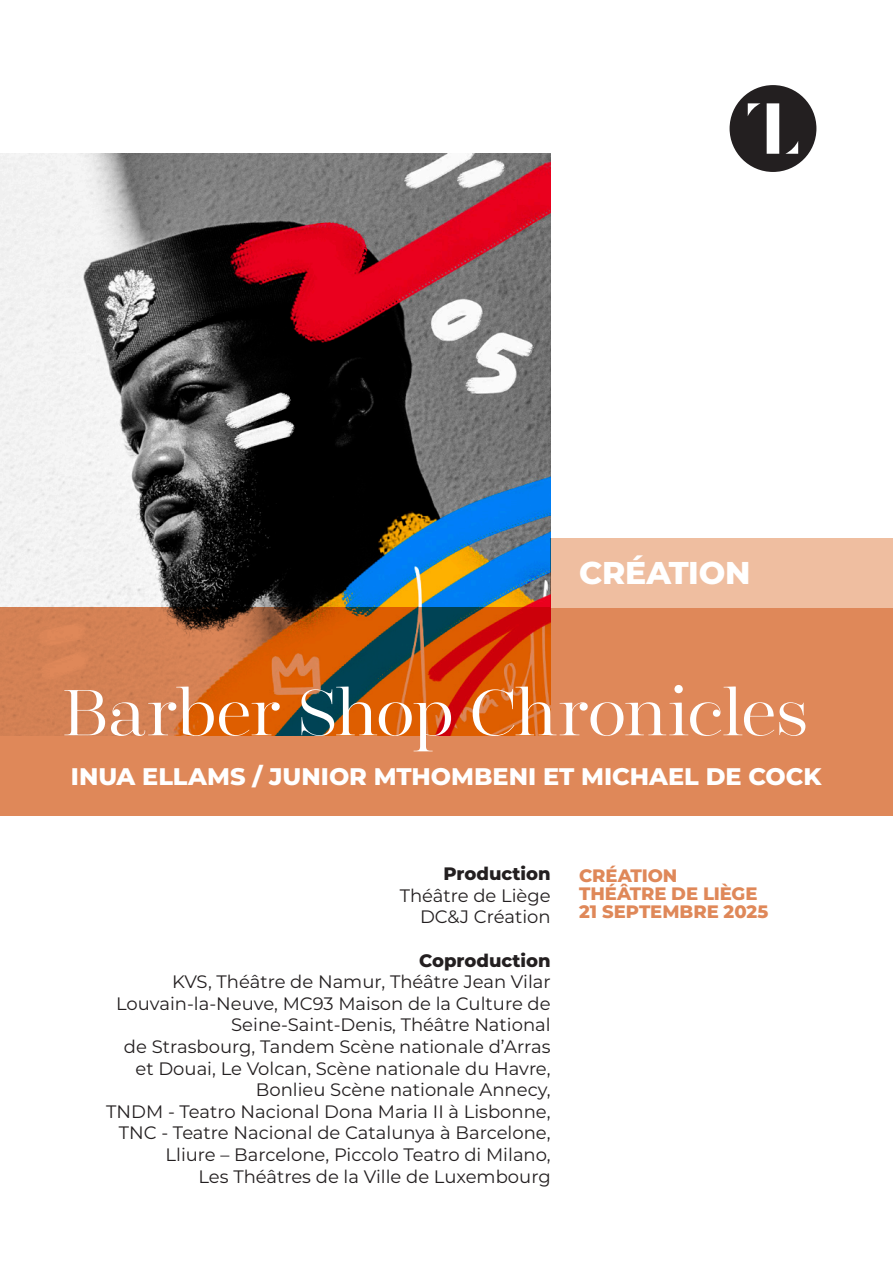
<style>
.page{position:relative;width:893px;height:1263px;background:#fff}
.page>*{position:absolute;margin:0;border:0;box-sizing:border-box;transform-origin:0 0}
.t1{font:300 64.5px "Encorpada Classic";letter-spacing:-.025em;color:#fff}
.t2{font:800 31.5px "Montserrat";letter-spacing:-.01em;color:#fff}
.t3{font:800 24px "Montserrat";color:#fff}
.t4{font:18px/21.6px "Montserrat";color:#231f20;text-align:right}
.t5{font:800 18px "Montserrat";letter-spacing:-.005em;color:#df8859}
.t6{font:800 18px "Montserrat";color:#231f20}
</style>
<div class="page">
<svg style="left:730px;top:85px;width:86px;height:87px"></svg>
<div style="left:0;top:607px;width:893px;height:208px;background:#df8859"></div>
<div style="left:551px;top:538px;width:342px;height:69px;background:#efbea0"></div>
<img style="left:0;top:154px;width:551px;height:581px">
<p class="t2" style="left:579px;top:549px;width:173px">CRÉATION</p>
<p class="t1" style="left:63px;top:669px;width:747px">Barber Shop Chronicles</p>
<p class="t3" style="left:71px;top:759px;width:752px">INUA ELLAMS / JUNIOR MTHOMBENI ET MICHAEL DE COCK</p>
<p class="t6" style="left:443px;top:861px;width:109px">Production</p>
<p class="t4" style="left:400px;top:884px;width:152px">Théâtre de Liège<br>DC&amp;J Création</p>
<p class="t6" style="left:419px;top:947px;width:133px">Coproduction</p>
<p class="t4" style="left:172px;top:970px;width:380px">KVS, Théâtre de Namur, Théâtre Jean Vilar</p>
<p class="t4" style="left:116px;top:992px;width:436px">Louvain-la-Neuve, MC93 Maison de la Culture de<br>Seine-Saint-Denis, Théâtre National</p>
<p class="t4" style="left:124px;top:1035px;width:428px">de Strasbourg, Tandem Scène nationale d’Arras et Douai, Le Volcan, Scène nationale du Havre,<br>Bonlieu Scène nationale Annecy,</p>
<p class="t4" style="left:106px;top:1100px;width:446px">TNDM - Teatro Nacional Dona Maria II à Lisbonne,<br>TNC - Teatre Nacional de Catalunya à Barcelone,<br>Lliure – Barcelone, Piccolo Teatro di Milano,</p>
<p class="t4" style="left:198px;top:1165px;width:354px">Les Théâtres de la Ville de Luxembourg</p>
<p class="t5" style="left:579px;top:862px;width:100px">CRÉATION</p>
<p class="t5" style="left:579px;top:880px;width:180px">THÉÂTRE DE LIÈGE</p>
<p class="t5" style="left:579px;top:898px;width:191px">21 SEPTEMBRE 2025</p>
</div>
